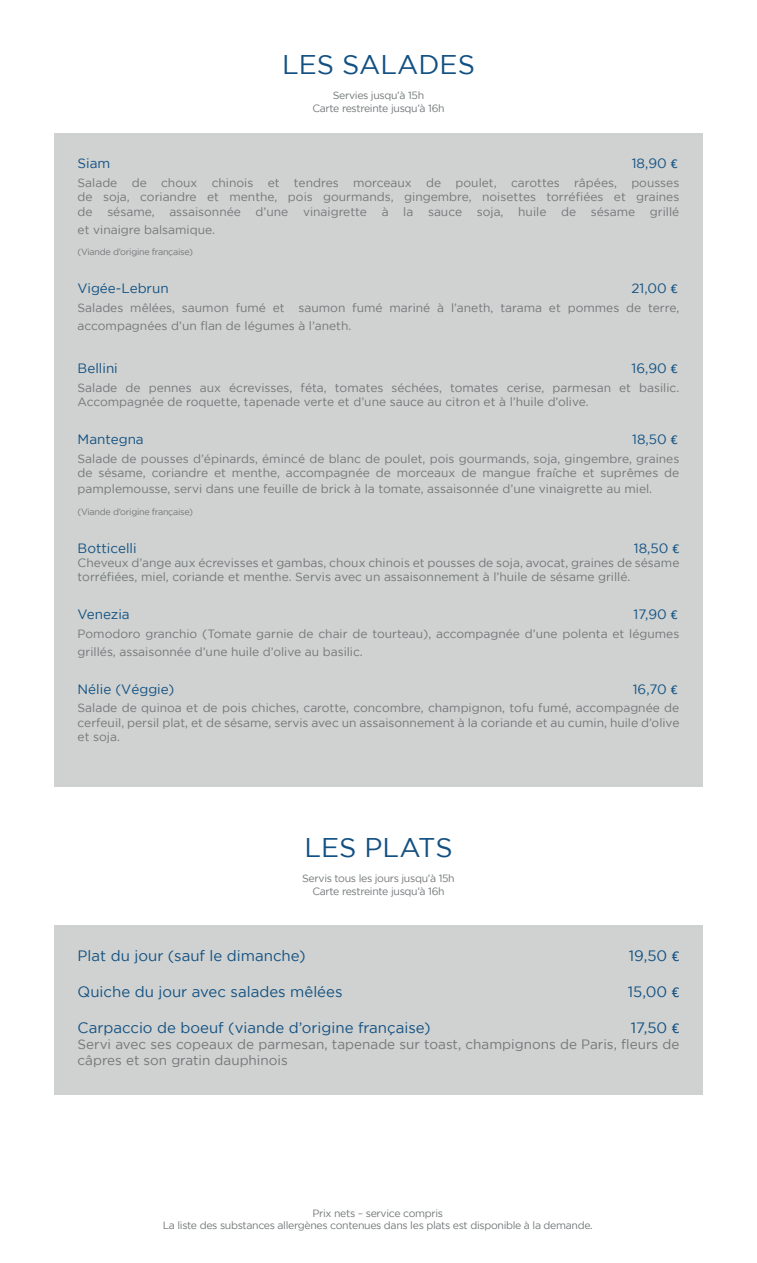
<style>
.page{position:relative;width:757px;height:1263px;background:#fff}
.page>*{position:absolute;margin:0;border:0;box-sizing:border-box;transform-origin:0 0}
.t1{font:27px "Gotham";color:#135082}
.t2{font:15px "Gotham";color:#135183}
.t3{font:13.5px "Gotham";color:#135183}
.t4{font:13.5px/16.2px "Gotham";color:#737779}
.t5{font:12px/14.4px "Gotham";color:#737779}
.t6{font:12px/14.4px "Gotham";color:#717779}
.t7{font:10.5px "Gotham";letter-spacing:-.03em;color:#737779}
.t8{font:9px "Gotham";letter-spacing:-.03em;color:#737779}
.s1{font-family:"Calibri"}
</style>
<div class="page">
<div style="left:54px;top:134px;width:649px;height:653px;background:#cfd2d0"></div>
<div style="left:54px;top:925px;width:649px;height:169px;background:#cfd2d0"></div>
<p class="t1" style="left:282px;top:49px;width:194px">LES SALADES</p>
<p class="t7" style="left:333px;top:89px;width:93px">Servies jusqu’à 15h</p>
<p class="t7" style="left:312px;top:102px;width:134px">Carte restreinte jusqu’à 16h</p>
<p class="t3" style="left:78px;top:156px;width:34px">Siam</p>
<p class="t3" style="left:632px;top:156px;width:47px">18,90 <span class="s1">€</span></p>
<p class="t5" style="left:78px;top:175px;width:603px;text-align:justify">Salade de choux chinois et tendres morceaux de poulet, carottes râpées, pousses de soja, coriandre et menthe, pois gourmands, gingembre, noisettes torréfiées et graines de sésame, assaisonnée d’une vinaigrette à la sauce soja, huile de sésame grillé</p>
<p class="t5" style="left:78px;top:222px;width:139px">et vinaigre balsamique.</p>
<p class="t8" style="left:78px;top:247px;width:117px">(Viande d’origine française)</p>
<p class="t3" style="left:78px;top:281px;width:93px">Vigée-Lebrun</p>
<p class="t3" style="left:631px;top:281px;width:48px">21,00 <span class="s1">€</span></p>
<p class="t5" style="left:78px;top:298px;width:603px;line-height:18px">Salades mêlées, saumon fumé et saumon fumé mariné à l’aneth, tarama et pommes de terre, accompagnées d’un flan de légumes à l’aneth.</p>
<p class="t3" style="left:78px;top:361px;width:42px">Bellini</p>
<p class="t3" style="left:631px;top:361px;width:48px">16,90 <span class="s1">€</span></p>
<p class="t5" style="left:78px;top:380px;width:603px">Salade de pennes aux écrevisses, féta, tomates séchées, tomates cerise, parmesan et basilic.<br>Accompagnée de roquette, tapenade verte et d’une sauce au citron et à l’huile d’olive.</p>
<p class="t3" style="left:78px;top:432px;width:68px">Mantegna</p>
<p class="t3" style="left:632px;top:432px;width:47px">18,50 <span class="s1">€</span></p>
<p class="t5" style="left:78px;top:451px;width:603px">Salade de pousses d’épinards, émincé de blanc de poulet, pois gourmands, soja, gingembre, graines de sésame, coriandre et menthe, accompagnée de morceaux de mangue fraîche et suprêmes de</p>
<p class="t5" style="left:78px;top:482px;width:576px">pamplemousse, servi dans une feuille de brick à la tomate, assaisonnée d’une vinaigrette au miel.</p>
<p class="t8" style="left:78px;top:507px;width:117px">(Viande d’origine française)</p>
<p class="t3" style="left:78px;top:540px;width:61px">Botticelli</p>
<p class="t3" style="left:634px;top:540px;width:47px">18,50 <span class="s1">€</span></p>
<p class="t6" style="left:78px;top:555px;width:603px">Cheveux d’ange aux écrevisses et gambas, choux chinois et pousses de soja, avocat, graines de sésame torréfiées, miel, coriande et menthe. Servis avec un assaisonnement à l’huile de sésame grillé.</p>
<p class="t3" style="left:78px;top:607px;width:54px">Venezia</p>
<p class="t3" style="left:633px;top:607px;width:46px">17,90 <span class="s1">€</span></p>
<p class="t5" style="left:78px;top:624px;width:603px;line-height:18px">Pomodoro granchio (Tomate garnie de chair de tourteau), accompagnée d’une polenta et légumes grillés, assaisonnée d’une huile d’olive au basilic.</p>
<p class="t3" style="left:78px;top:681px;width:98px">Nélie (Véggie)</p>
<p class="t3" style="left:633px;top:681px;width:46px">16,70 <span class="s1">€</span></p>
<p class="t5" style="left:78px;top:701px;width:603px;text-align:justify">Salade de quinoa et de pois chiches, carotte, concombre, champignon, tofu fumé, accompagnée de cerfeuil, persil plat, et de sésame, servis avec un assaisonnement à la coriande et au cumin, huile d’olive et soja.</p>
<p class="t1" style="left:304px;top:832px;width:150px">LES PLATS</p>
<p class="t7" style="left:302px;top:873px;width:154px">Servis tous les jours jusqu’à 15h</p>
<p class="t7" style="left:312px;top:885px;width:134px">Carte restreinte jusqu’à 16h</p>
<p class="t2" style="left:78px;top:947px;width:230px">Plat du jour (sauf le dimanche)</p>
<p class="t2" style="left:629px;top:947px;width:52px">19,50 <span class="s1">€</span></p>
<p class="t2" style="left:78px;top:983px;width:266px">Quiche du jour avec salades mêlées</p>
<p class="t2" style="left:628px;top:983px;width:53px">15,00 <span class="s1">€</span></p>
<p class="t2" style="left:78px;top:1019px;width:355px">Carpaccio de boeuf (viande d’origine française)</p>
<p class="t2" style="left:631px;top:1019px;width:50px">17,50 <span class="s1">€</span></p>
<p class="t4" style="left:78px;top:1036px;width:603px">Servi avec ses copeaux de parmesan, tapenade sur toast, champignons de Paris, fleurs de câpres et son gratin dauphinois</p>
<p class="t7" style="left:312px;top:1207px;width:132px">Prix nets – service compris</p>
<p class="t7" style="left:163px;top:1220px;width:432px">La liste des substances allergènes contenues dans les plats est disponible à la demande.</p>
</div>
